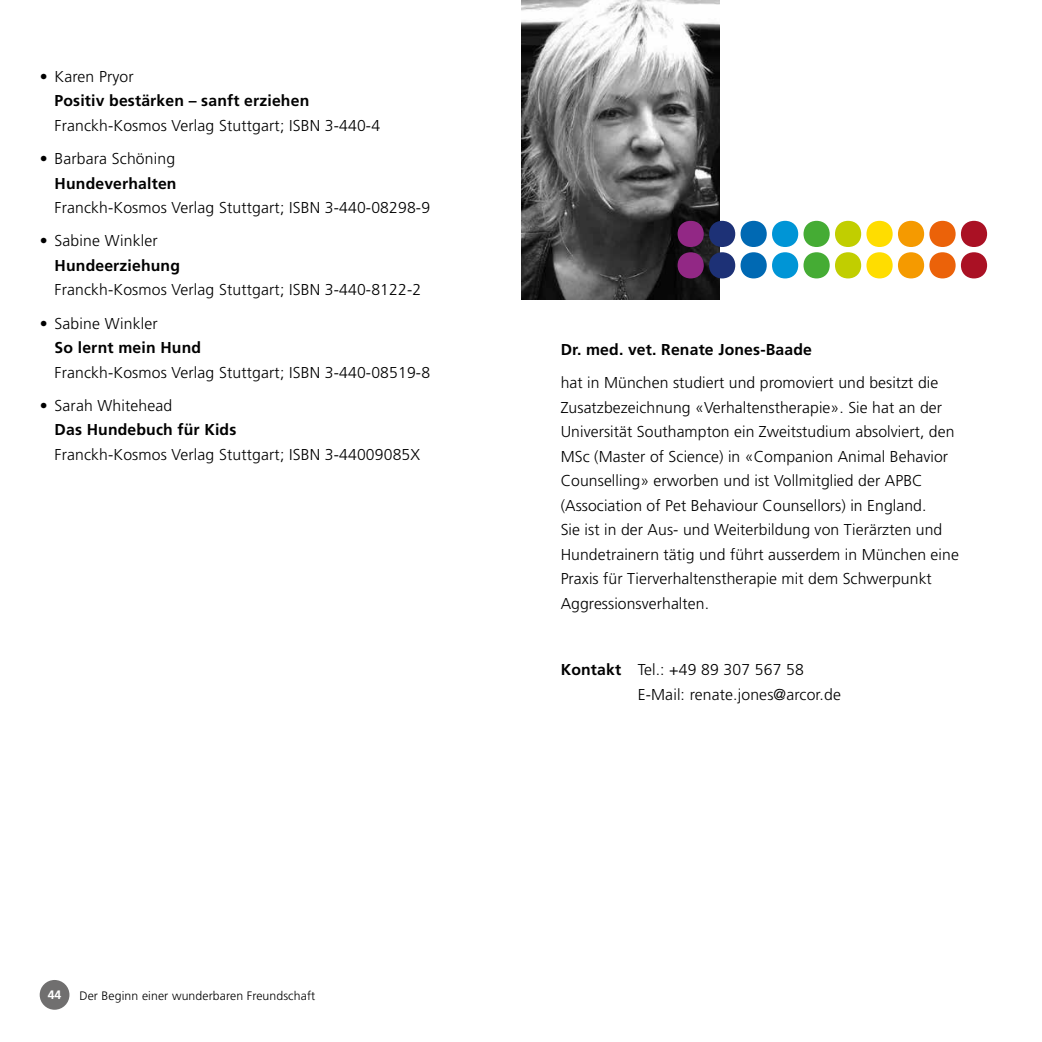
<style>
.page{position:relative;width:1042px;height:1042px;background:#fff}
.page>*{position:absolute;margin:0;border:0;box-sizing:border-box;transform-origin:0 0}
.t1{font:300 15.75px/24.5px "Frutiger";letter-spacing:.005em;color:#000}
.t2{font:700 15.75px "Frutiger";letter-spacing:.01em;color:#000}
.t3{font:300 12.25px "Frutiger";letter-spacing:.01em;color:#000}
.t4{font:700 12.25px "Frutiger";color:#fff}
.s1{font-weight:700}
</style>
<div class="page">
<img style="left:521px;top:0;width:198px;height:299px">
<div style="left:677px;top:221px;width:27px;height:26px;background:#922885;border-radius:50%"></div>
<div style="left:677px;top:252px;width:27px;height:26px;background:#922885;border-radius:50%"></div>
<div style="left:709px;top:221px;width:26px;height:26px;background:#1d3176;border-radius:50%"></div>
<div style="left:709px;top:252px;width:26px;height:26px;background:#1d3176;border-radius:50%"></div>
<div style="left:740px;top:221px;width:27px;height:26px;background:#0069b3;border-radius:50%"></div>
<div style="left:740px;top:252px;width:27px;height:26px;background:#0069b3;border-radius:50%"></div>
<div style="left:772px;top:221px;width:26px;height:26px;background:#0095d6;border-radius:50%"></div>
<div style="left:772px;top:252px;width:26px;height:26px;background:#0095d6;border-radius:50%"></div>
<div style="left:803px;top:221px;width:26px;height:26px;background:#45ac34;border-radius:50%"></div>
<div style="left:803px;top:252px;width:26px;height:26px;background:#45ac34;border-radius:50%"></div>
<div style="left:835px;top:221px;width:26px;height:26px;background:#c1ce00;border-radius:50%"></div>
<div style="left:835px;top:252px;width:26px;height:26px;background:#c1ce00;border-radius:50%"></div>
<div style="left:866px;top:221px;width:26px;height:26px;background:#fd0;border-radius:50%"></div>
<div style="left:866px;top:252px;width:26px;height:26px;background:#fd0;border-radius:50%"></div>
<div style="left:898px;top:221px;width:26px;height:26px;background:#f59a00;border-radius:50%"></div>
<div style="left:898px;top:252px;width:26px;height:26px;background:#f59a00;border-radius:50%"></div>
<div style="left:929px;top:221px;width:26px;height:26px;background:#eb6209;border-radius:50%"></div>
<div style="left:929px;top:252px;width:26px;height:26px;background:#eb6209;border-radius:50%"></div>
<div style="left:961px;top:221px;width:26px;height:26px;background:#aa1124;border-radius:50%"></div>
<div style="left:961px;top:252px;width:26px;height:26px;background:#aa1124;border-radius:50%"></div>
<div style="left:40px;top:980px;width:29px;height:29px;background:#706f6f;border-radius:50%"></div>
<p class="t1" style="left:40px;top:64px;width:96px">• Karen Pryor</p>
<p class="t2" style="left:55px;top:92px;width:256px">Positiv bestärken – sanft erziehen</p>
<p class="t1" style="left:55px;top:113px;width:327px">Franckh-Kosmos Verlag Stuttgart; ISBN 3-440-4</p>
<p class="t1" style="left:40px;top:146px;width:137px">• Barbara Schöning</p>
<p class="t2" style="left:55px;top:174px;width:123px">Hundeverhalten</p>
<p class="t1" style="left:55px;top:195px;width:377px">Franckh-Kosmos Verlag Stuttgart; ISBN 3-440-08298-9</p>
<p class="t1" style="left:40px;top:229px;width:119px">• Sabine Winkler</p>
<p class="t2" style="left:55px;top:256px;width:127px">Hundeerziehung</p>
<p class="t1" style="left:55px;top:278px;width:368px">Franckh-Kosmos Verlag Stuttgart; ISBN 3-440-8122-2</p>
<p class="t1" style="left:40px;top:311px;width:119px">• Sabine Winkler</p>
<p class="t2" style="left:55px;top:338px;width:148px">So lernt mein Hund</p>
<p class="t1" style="left:55px;top:360px;width:377px">Franckh-Kosmos Verlag Stuttgart; ISBN 3-440-08519-8</p>
<p class="t1" style="left:40px;top:393px;width:134px">• Sarah Whitehead</p>
<p class="t2" style="left:55px;top:421px;width:183px">Das Hundebuch für Kids</p>
<p class="t1" style="left:55px;top:442px;width:367px">Franckh-Kosmos Verlag Stuttgart; ISBN 3-44009085X</p>
<p class="t4" style="left:48px;top:988px;width:15px">44</p>
<p class="t3" style="left:79px;top:988px;width:237px">Der Beginn einer wunderbaren Freundschaft</p>
<p class="t2" style="left:561px;top:340px;width:253px">Dr. med. vet. Renate Jones-Baade</p>
<p class="t1" style="left:561px;top:370px;width:400px">hat in München studiert und promoviert und besitzt die Zusatzbezeichnung «Verhaltenstherapie». Sie hat an der Universität Southampton ein Zweitstudium absolviert, den MSc (Master of Science) in «Companion Animal Behavior Counselling» erworben und ist Vollmitglied der APBC (Association of Pet Behaviour Counsellors) in England.<br>Sie ist in der Aus- und Weiterbildung von Tierärzten und Hundetrainern tätig und führt ausserdem in München eine Praxis für Tierverhaltenstherapie mit dem Schwerpunkt Aggressionsverhalten.</p>
<p class="t1" style="left:638px;top:657px;width:205px;text-indent:-77px"><span class="s1">Kontakt</span> Tel.: +49 89 307 567 58<br>E-Mail: renate.jones@arcor.de</p>
</div>
